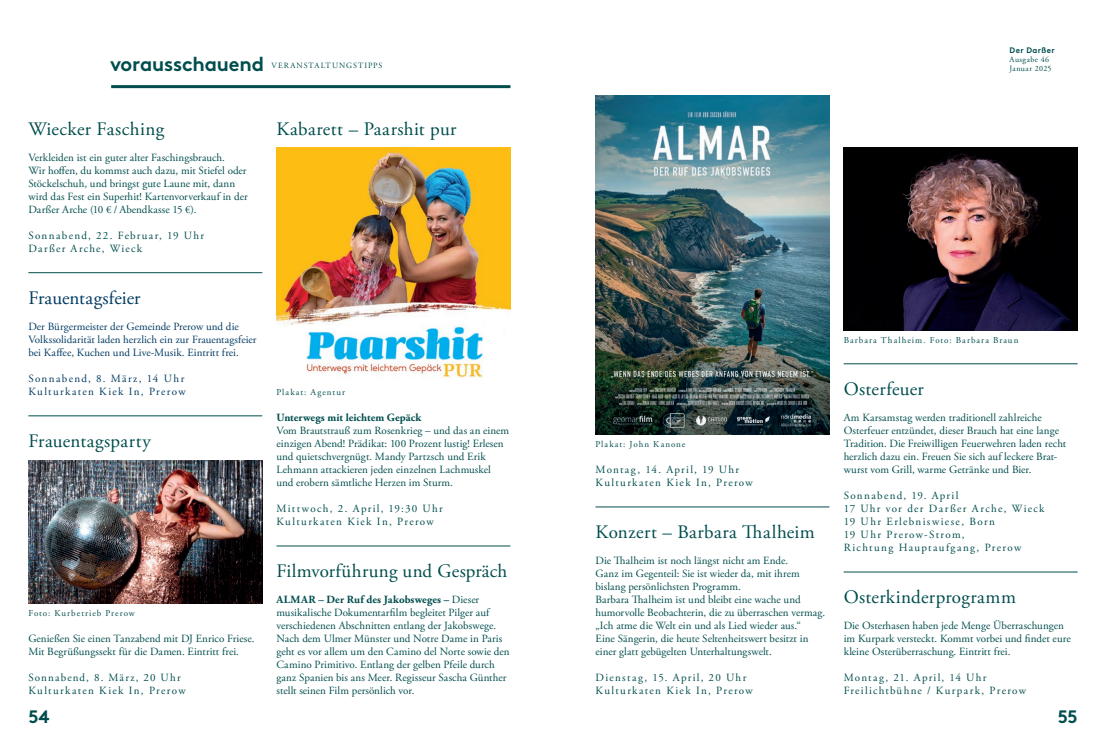
<style>
.page{position:relative;width:1106px;height:752px;background:#fff}
.page>*{position:absolute;margin:0;border:0;box-sizing:border-box;transform-origin:0 0}
.t1{font:20px "Brown Std Bold Alt";letter-spacing:-.01em;color:#004d4d}
.t2{font:19px "Adobe Garamond Pro";letter-spacing:.015em;color:#004d4d}
.t3{font:19px "Adobe Garamond Pro";color:#003a62}
.t4{font:18px "Brown Std Bold Alt";color:#004d4d}
.t5{font:11px/13px "Adobe Garamond Pro";letter-spacing:.01em;color:#004d4d}
.t6{font:11px/13px "Adobe Garamond Pro";letter-spacing:.12em;color:#004d4d}
.t7{font:11px/13px "Adobe Garamond Pro";letter-spacing:.115em;color:#004d4d}
.t8{font:11px/13px "Adobe Garamond Pro";letter-spacing:.005em;color:#003a62}
.t9{font:11px/13px "Adobe Garamond Pro";letter-spacing:.125em;color:#003a62}
.t10{font:700 11px "Adobe Garamond Pro";letter-spacing:.005em;color:#004d4d}
.t11{font:9px "Adobe Garamond Pro";letter-spacing:.11em;color:#004d4d}
.t12{font:8px/9px "Adobe Garamond Pro";letter-spacing:.055em;color:#004d4d}
.t13{font:8px "Adobe Garamond Pro";letter-spacing:.125em;color:#004d4d}
.t14{font:8px "Brown Std Bold Alt";letter-spacing:.055em;color:#004d4d}
.s1{font-weight:700}
</style>
<div class="page">
<hr style="left:111px;top:85px;width:399px;height:3px;background:#004d4d">
<hr style="left:28px;top:272px;width:234px;height:1px;background:#004d4d">
<hr style="left:28px;top:415px;width:234px;height:1px;background:#004d4d">
<hr style="left:276px;top:545px;width:234px;height:1px;background:#004d4d">
<img style="left:276px;top:148px;width:234px;height:231px">
<hr style="left:595px;top:506px;width:234px;height:1px;background:#004d4d">
<img style="left:595px;top:96px;width:234px;height:338px">
<img style="left:843px;top:148px;width:234px;height:182px">
<hr style="left:843px;top:363px;width:234px;height:1px;background:#004d4d">
<hr style="left:843px;top:571px;width:234px;height:1px;background:#004d4d">
<img style="left:28px;top:460px;width:234px;height:143px">
<h1 class="t1" style="left:110px;top:52px;width:155px">vorausschauend</h1>
<p class="t13" style="left:271px;top:61px;width:112px">VERANSTALTUNGSTIPPS</p>
<h2 class="t2" style="left:28px;top:117px;width:137px">Wiecker Fasching</h2>
<p class="t5" style="left:28px;top:151px;width:221px">Verkleiden ist ein guter alter Faschingsbrauch.<br>Wir hoffen, du kommst auch dazu, mit Stiefel oder Stöckelschuh, und bringst gute Laune mit, dann wird das Fest ein Superhit! Kartenvorverkauf in der Darßer Arche (10 € / Abendkasse 15 €).</p>
<p class="t6" style="left:28px;top:229px;width:177px">Sonnabend, 22. Februar, 19 Uhr<br>Darßer Arche, Wieck</p>
<h2 class="t3" style="left:28px;top:286px;width:114px">Frauentagsfeier</h2>
<p class="t8" style="left:28px;top:320px;width:229px">Der Bürgermeister der Gemeinde Prerow und die<br>Volkssolidarität laden herzlich ein zur Frauentagsfeier bei Kaffee, Kuchen und Live-Musik. Eintritt frei.</p>
<p class="t9" style="left:28px;top:372px;width:159px">Sonnabend, 8. März, 14 Uhr<br>Kulturkaten Kiek In, Prerow</p>
<h2 class="t2" style="left:28px;top:429px;width:124px">Frauentagsparty</h2>
<p class="t11" style="left:28px;top:607px;width:108px">Foto: Kurbetrieb Prerow</p>
<p class="t5" style="left:28px;top:632px;width:228px">Genießen Sie einen Tanzabend mit DJ Enrico Friese.<br>Mit Begrüßungssekt für die Damen. Eintritt frei.</p>
<p class="t7" style="left:28px;top:671px;width:159px">Sonnabend, 8. März, 20 Uhr<br>Kulturkaten Kiek In, Prerow</p>
<h3 class="t4" style="left:28px;top:705px;width:23px">54</h3>
<h2 class="t2" style="left:276px;top:117px;width:182px">Kabarett – Paarshit pur</h2>
<p class="t11" style="left:276px;top:386px;width:70px">Plakat: Agentur</p>
<p class="t10" style="left:276px;top:411px;width:146px">Unterwegs mit leichtem Gepäck</p>
<p class="t5" style="left:276px;top:424px;width:234px">Vom Brautstrauß zum Rosenkrieg – und das an einem einzigen Abend! Prädikat: 100 Prozent lustig! Erlesen und quietschvergnügt. Mandy Partzsch und Erik Lehmann attackieren jeden einzelnen Lachmuskel und erobern sämtliche Herzen im Sturm.</p>
<p class="t6" style="left:276px;top:502px;width:168px">Mittwoch, 2. April, 19:30 Uhr<br>Kulturkaten Kiek In, Prerow</p>
<h2 class="t2" style="left:276px;top:559px;width:232px">Filmvorführung und Gespräch</h2>
<p class="t5" style="left:276px;top:593px;width:234px"><span class="s1">ALMAR – Der Ruf des Jakobsweges –</span> Dieser musikalische Dokumentarfilm begleitet Pilger auf verschiedenen Abschnitten entlang der Jakobswege.<br>Nach dem Ulmer Münster und Notre Dame in Paris geht es vor allem um den Camino del Norte sowie den Camino Primitivo. Entlang der gelben Pfeile durch ganz Spanien bis ans Meer. Regisseur Sascha Günther stellt seinen Film persönlich vor.</p>
<p class="t14" style="left:1009px;top:45px;width:47px">Der Darßer</p>
<p class="t12" style="left:1009px;top:55px;width:44px">Ausgabe 46<br>Januar 2025</p>
<p class="t11" style="left:595px;top:438px;width:91px">Plakat: John Kanone</p>
<p class="t7" style="left:595px;top:463px;width:159px">Montag, 14. April, 19 Uhr<br>Kulturkaten Kiek In, Prerow</p>
<h2 class="t2" style="left:595px;top:520px;width:221px">Konzert – Barbara Thalheim</h2>
<p class="t5" style="left:595px;top:554px;width:231px">Die Thalheim ist noch längst nicht am Ende.<br>Ganz im Gegenteil: Sie ist wieder da, mit ihrem bislang persönlichsten Programm.<br>Barbara Thalheim ist und bleibt eine wache und humorvolle Beobachterin, die zu überraschen vermag. „Ich atme die Welt ein und als Lied wieder aus.“<br>Eine Sängerin, die heute Seltenheitswert besitzt in einer glatt gebügelten Unterhaltungswelt.</p>
<p class="t6" style="left:595px;top:671px;width:159px">Dienstag, 15. April, 20 Uhr<br>Kulturkaten Kiek In, Prerow</p>
<p class="t11" style="left:843px;top:334px;width:176px">Barbara Thalheim. Foto: Barbara Braun</p>
<h2 class="t2" style="left:843px;top:377px;width:82px">Osterfeuer</h2>
<p class="t5" style="left:843px;top:411px;width:224px">Am Karsamstag werden traditionell zahlreiche Osterfeuer entzündet, dieser Brauch hat eine lange Tradition. Die Freiwilligen Feuerwehren laden recht herzlich dazu ein. Freuen Sie sich auf leckere Brat&shy;wurst vom Grill, warme Getränke und Bier.</p>
<p class="t6" style="left:843px;top:489px;width:202px">Sonnabend, 19. April<br>17 Uhr vor der Darßer Arche, Wieck<br>19 Uhr Erlebniswiese, Born<br>19 Uhr Prerow-Strom,<br>Richtung Hauptaufgang, Prerow</p>
<h2 class="t2" style="left:843px;top:585px;width:174px">Osterkinderprogramm</h2>
<p class="t5" style="left:843px;top:619px;width:228px">Die Osterhasen haben jede Menge Überraschungen im Kurpark versteckt. Kommt vorbei und findet eure kleine Osterüberraschung. Eintritt frei.</p>
<p class="t7" style="left:843px;top:671px;width:184px">Montag, 21. April, 14 Uhr<br>Freilichtbühne / Kurpark, Prerow</p>
<h3 class="t4" style="left:1057px;top:705px;width:21px">55</h3>
</div>
